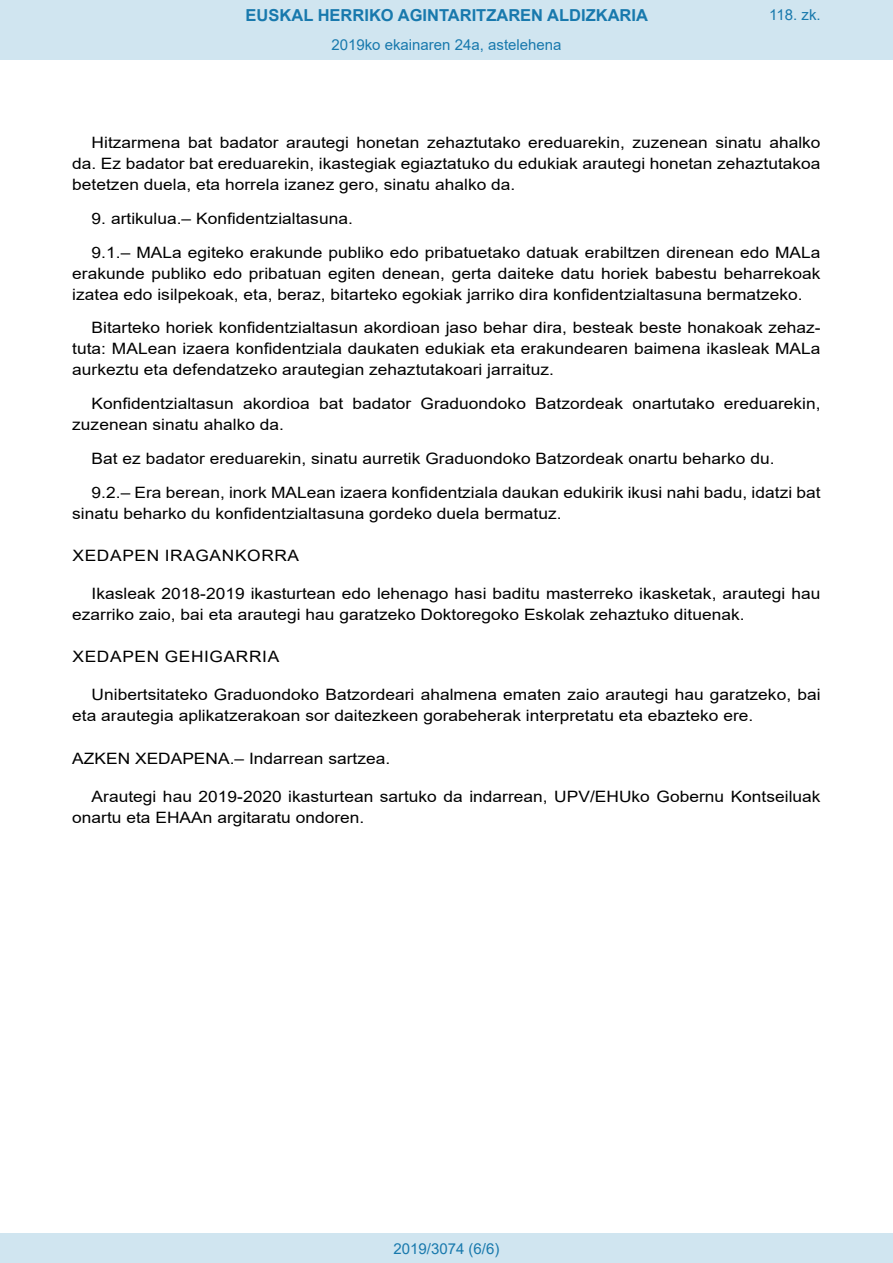
<style>
.page{position:relative;width:893px;height:1263px;background:#fff}
.page>*{position:absolute;margin:0;border:0;box-sizing:border-box;transform-origin:0 0}
.t1{font:700 16.5px "Arial";color:#1879ad}
.BOPVDetalle{font:15.6px/21px "Arial";color:#000;scale:1.11 1}
.BOPVDisposicion{font:15.6px "Arial";letter-spacing:.035em;color:#000;scale:1.11 1}
.BOPVDisposicionTitul{font:15.6px "Arial";color:#000;scale:1.11 1}
.Paginacion_Centro{font:15px "Arial";color:#1879ad}
</style>
<div class="page">
<div style="left:0;top:0;width:893px;height:60px;background:#d0e5f0"></div>
<div style="left:0;top:1233px;width:893px;height:30px;background:#d0e5f0"></div>
<p class="t1" style="left:246px;top:3px;width:404px">EUSKAL HERRIKO AGINTARITZAREN ALDIZKARIA</p>
<p class="Paginacion_Centro" style="left:331px;top:35px;width:232px">2019ko ekainaren 24a, astelehena</p>
<p class="Paginacion_Centro" style="left:769px;top:5px;width:53px">118. zk.</p>
<p class="BOPVDetalle" style="left:72px;top:132px;width:676px;text-align:justify;text-indent:19px">Hitzarmena bat badator arautegi honetan zehaztutako ereduarekin, zuzenean sinatu ahalko da. Ez badator bat ereduarekin, ikastegiak egiaztatuko du edukiak arautegi honetan zehaztutakoa betetzen duela, eta horrela izanez gero, sinatu ahalko da.</p>
<p class="BOPVDetalle" style="left:92px;top:208px;width:237px">9. artikulua.– Konfidentzialtasuna.</p>
<p class="BOPVDetalle" style="left:72px;top:242px;width:676px;text-align:justify;text-indent:19px">9.1.– MALa egiteko erakunde publiko edo pribatuetako datuak erabiltzen direnean edo MALa erakunde publiko edo pribatuan egiten denean, gerta daiteke datu horiek babestu beharrekoak izatea edo isilpekoak, eta, beraz, bitarteko egokiak jarriko dira konfidentzialtasuna bermatzeko.</p>
<p class="BOPVDetalle" style="left:72px;top:317px;width:676px;text-align:justify;text-indent:19px">Bitarteko horiek konfidentzialtasun akordioan jaso behar dira, besteak beste honakoak zehaz&shy;tuta: MALean izaera konfidentziala daukaten edukiak eta erakundearen baimena ikasleak MALa aurkeztu eta defendatzeko arautegian zehaztutakoari jarraituz.</p>
<p class="BOPVDetalle" style="left:72px;top:393px;width:676px;text-indent:19px">Konfidentzialtasun akordioa bat badator Graduondoko Batzordeak onartutako ereduarekin, zuzenean sinatu ahalko da.</p>
<p class="BOPVDetalle" style="left:92px;top:448px;width:617px">Bat ez badator ereduarekin, sinatu aurretik Graduondoko Batzordeak onartu beharko du.</p>
<p class="BOPVDetalle" style="left:72px;top:482px;width:676px;text-indent:19px">9.2.– Era berean, inork MALean izaera konfidentziala daukan edukirik ikusi nahi badu, idatzi bat sinatu beharko du konfidentzialtasuna gordeko duela bermatuz.</p>
<p class="BOPVDisposicion" style="left:73px;top:545px;width:206px">XEDAPEN IRAGANKORRA</p>
<p class="BOPVDetalle" style="left:72px;top:583px;width:676px;text-indent:19px">Ikasleak 2018-2019 ikasturtean edo lehenago hasi baditu masterreko ikasketak, arautegi hau ezarriko zaio, bai eta arautegi hau garatzeko Doktoregoko Eskolak zehaztuko dituenak.</p>
<p class="BOPVDisposicion" style="left:73px;top:646px;width:188px">XEDAPEN GEHIGARRIA</p>
<p class="BOPVDetalle" style="left:72px;top:684px;width:676px;text-indent:19px">Unibertsitateko Graduondoko Batzordeari ahalmena ematen zaio arautegi hau garatzeko, bai eta arautegia aplikatzerakoan sor daitezkeen gorabeherak interpretatu eta ebazteko ere.</p>
<p class="BOPVDisposicionTitul" style="left:72px;top:747px;width:288px">AZKEN XEDAPENA.– Indarrean sartzea.</p>
<p class="BOPVDetalle" style="left:72px;top:785px;width:676px;text-indent:19px">Arautegi hau 2019-2020 ikasturtean sartuko da indarrean, UPV/EHUko Gobernu Kontseiluak onartu eta EHAAn argitaratu ondoren.</p>
<p class="Paginacion_Centro" style="left:393px;top:1238px;width:107px">2019/3074 (6/6)</p>
</div>
